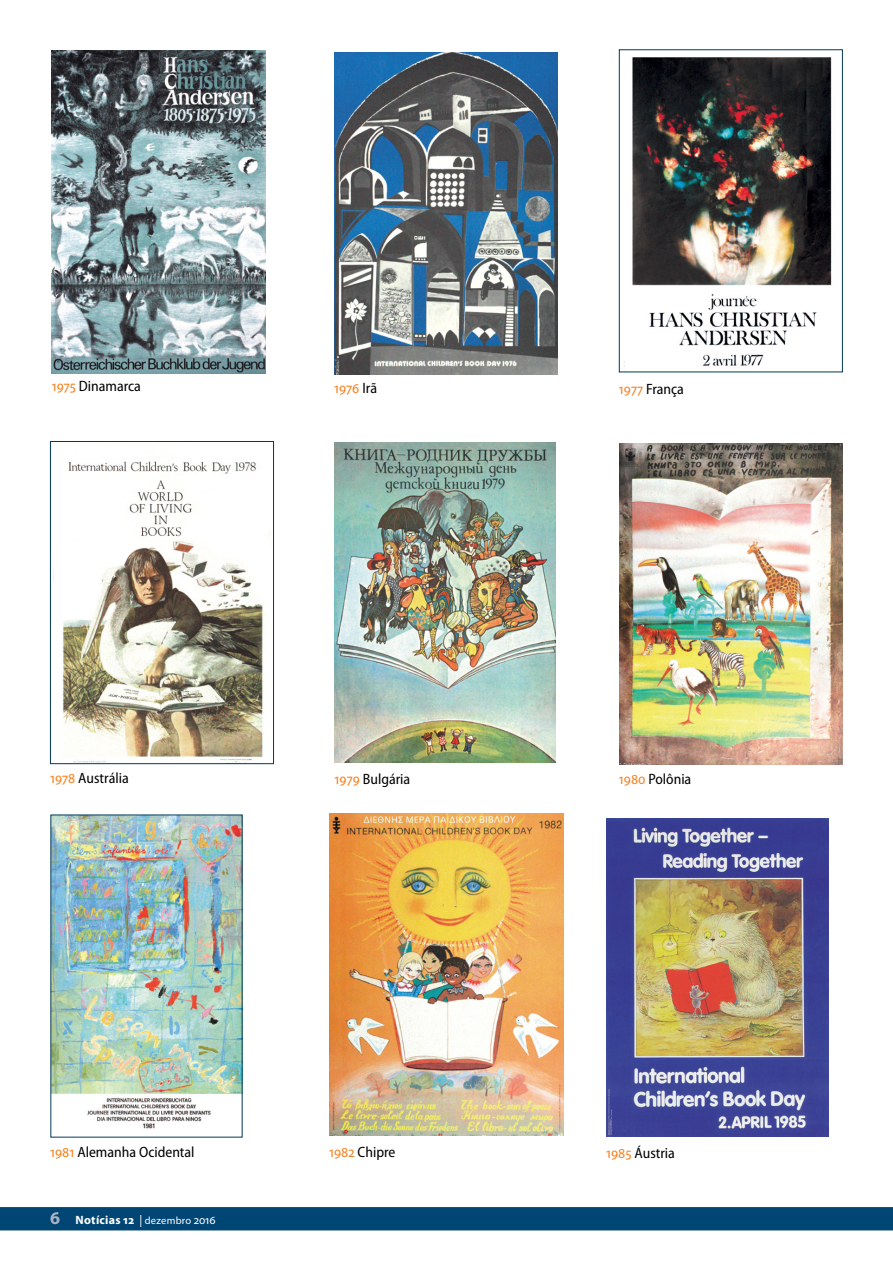
<style>
.page{position:relative;width:893px;height:1263px;background:#fff}
.page>*{position:absolute;margin:0;border:0;box-sizing:border-box;transform-origin:0 0}
.t1{font:semi-condensed 15px "Myriad Pro";color:#000}
.t2{font:semi-condensed 15px "Myriad Pro";color:#f58220}
.t3{font:700 12px "Myriad Pro";letter-spacing:.02em;color:#fff}
.s1{color:#f58220}
.s2{color:#000}
.s3{font-size:18px;color:#abb3c3}
.s4{font-weight:400}
.s5{font-weight:400;font-size:10.5px}
</style>
<div class="page">
<div style="left:0;top:1207px;width:893px;height:23px;background:#004674"></div>
<img style="left:52px;top:817px;width:188px;height:312px">
<img style="left:53px;top:461px;width:211px;height:301px">
<div style="left:50px;top:441px;width:224px;height:323px;border:1px solid #003959"></div>
<img style="left:329px;top:813px;width:235px;height:323px">
<img style="left:334px;top:443px;width:222px;height:319px">
<img style="left:620px;top:444px;width:222px;height:321px">
<img style="left:624px;top:57px;width:208px;height:310px">
<div style="left:619px;top:49px;width:224px;height:323px;border:1px solid #003959"></div>
<img style="left:52px;top:51px;width:213px;height:323px">
<img style="left:334px;top:52px;width:224px;height:323px">
<img style="left:606px;top:818px;width:222px;height:319px">
<p class="t1" style="left:52px;top:377px;width:91px"><span class="s1">1975</span> Dinamarca</p>
<p class="t2" style="left:334px;top:378px;width:44px">1976 <span class="s2">Irã</span></p>
<p class="t1" style="left:619px;top:379px;width:66px"><span class="s1">1977</span> França</p>
<p class="t1" style="left:50px;top:769px;width:80px"><span class="s1">1978</span> Austrália</p>
<p class="t1" style="left:335px;top:770px;width:77px"><span class="s1">1979</span> Bulgária</p>
<p class="t1" style="left:619px;top:770px;width:74px"><span class="s1">1980</span> Polônia</p>
<p class="t1" style="left:50px;top:1143px;width:146px"><span class="s1">1981</span> Alemanha Ocidental</p>
<p class="t1" style="left:329px;top:1143px;width:68px"><span class="s1">1982</span> Chipre</p>
<p class="t1" style="left:606px;top:1144px;width:70px"><span class="s1">1985</span> Áustria</p>
<p class="t3" style="left:50px;top:1212px;width:167px"><span class="s3">6</span> Notícias 12 <span class="s4">|</span> <span class="s5">dezembro</span> <span class="s4">2016</span></p>
</div>
